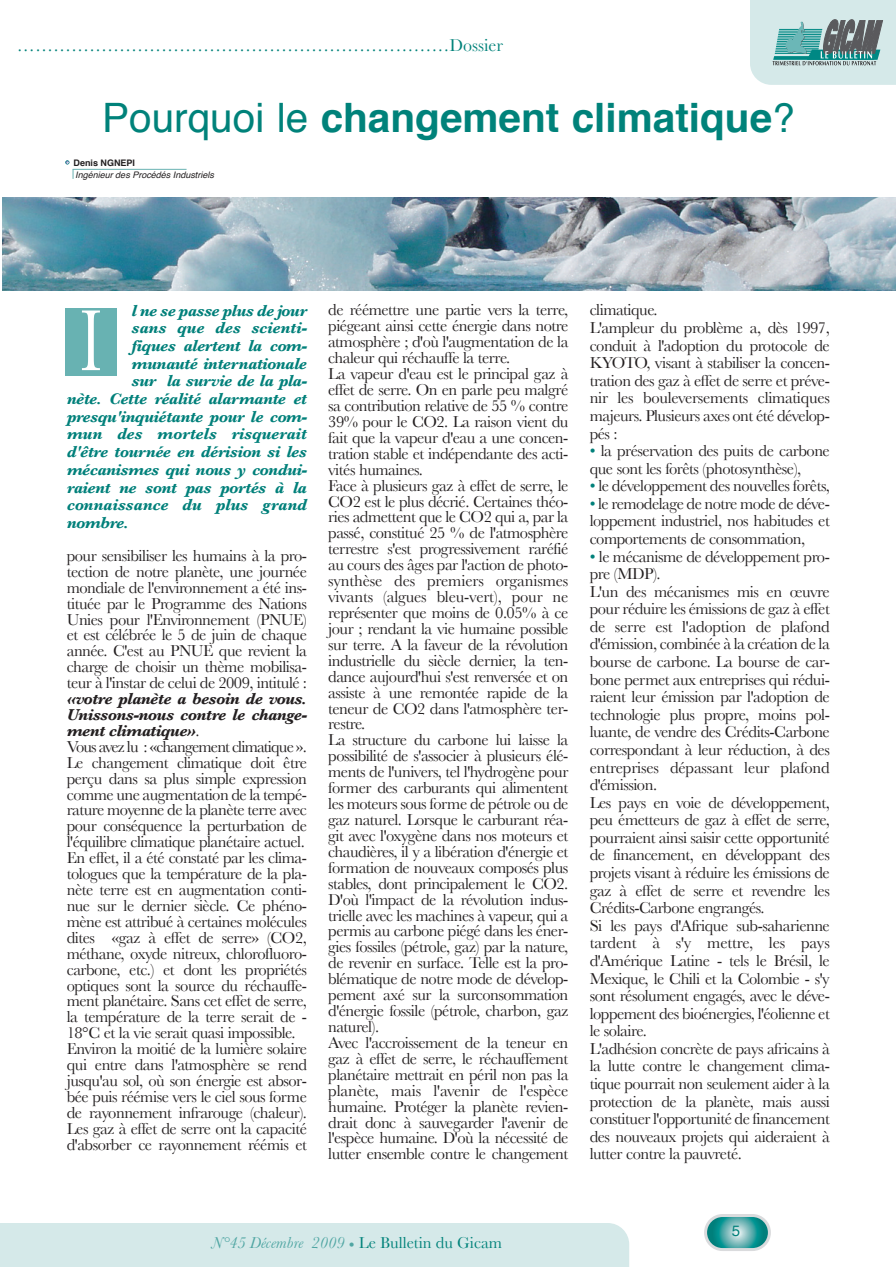
<style>
.page{position:relative;width:896px;height:1267px;background:#fff}
.page>*{position:absolute;margin:0;border:0;box-sizing:border-box;transform-origin:0 0}
.t1{font:90px "Baskerville";color:#fff;scale:.66 1}
.t2{font:700 40.5px "Helvetica";color:#00827a}
.t3{font:18px "Baskerville";color:#00827a}
.t4{font:16.5px/15.9px "Baskerville";letter-spacing:-.03em;color:#231f20}
.t5{font:italic 700 16.5px "Baskerville";letter-spacing:-.03em;color:#00807a}
.t6{font:italic 700 16.5px "Baskerville";letter-spacing:-.01em;color:#00807a}
.t7{font:16.5px "Baskerville";color:#00827a}
.t8{font:15px "Helvetica";color:#00807a}
.t9{font:italic 9px "Helvetica";color:#231f20}
.t10{font:700 9px "Helvetica";color:#231f20}
.s1{font-weight:400}
.s2{font-weight:700;font-style:italic}
.s3{color:#00807a}
.s4{font-style:italic;color:#50a6a3}
.s5{color:#50a6a3}
</style>
<div class="page">
<svg style="left:705px;top:1215px;width:64px;height:34px;background:#4ba7a6"></svg>
<div style="left:703px;top:1213px;width:67px;height:37px;border:3px solid #dadbdd;border-radius:17px"></div>
<img style="left:3px;top:197px;width:892px;height:93px">
<div style="left:65px;top:308px;width:51px;height:67px;background:#68b2b2"></div>
<hr style="left:73px;top:169px;width:113px;height:1px;background:#68b2b2">
<svg style="left:65px;top:160px;width:9px;height:19px"></svg>
<svg style="left:750px;top:0;width:146px;height:85px;background:#afcbcb"></svg>
<div style="left:0;top:1223px;width:629px;height:44px;background:#d5e9e9"></div>
<p class="t3" style="left:17px;top:35px;width:487px">………………………………………………………………Dossier</p>
<h2 class="t2" style="left:102px;top:101px;width:693px"><span class="s1">Pourquoi le</span> changement climatique<span class="s1">?</span></h2>
<p class="t10" style="left:73px;top:159px;width:63px">Denis NGNEPI</p>
<p class="t9" style="left:75px;top:171px;width:140px">Ingénieur des Procédés Industriels</p>
<p class="t5" style="left:131px;top:301px;width:177px">l ne se passe plus de jour</p>
<p class="t6" style="left:131px;top:318px;width:175px">sans que des scienti-</p>
<p class="t5" style="left:131px;top:336px;width:175px">fiques alertent la com-</p>
<p class="t5" style="left:131px;top:354px;width:177px">munauté internationale</p>
<p class="t5" style="left:131px;top:372px;width:175px">sur la survie de la pla-</p>
<p class="t5" style="left:67px;top:389px;width:241px">nète. Cette réalité alarmante et</p>
<p class="t5" style="left:67px;top:407px;width:240px">presqu'inquiétante pour le com-</p>
<p class="t6" style="left:67px;top:425px;width:241px">mun des mortels risquerait</p>
<p class="t5" style="left:67px;top:442px;width:241px">d'être tournée en dérision si les</p>
<p class="t5" style="left:67px;top:460px;width:240px">mécanismes qui nous y condui-</p>
<p class="t5" style="left:67px;top:478px;width:241px">raient ne sont pas portés à la</p>
<p class="t6" style="left:67px;top:495px;width:241px">connaissance du plus grand</p>
<p class="t5" style="left:67px;top:513px;width:63px">nombre.</p>
<p class="t4" style="left:67px;top:547px;width:241px;text-align:justify">pour sensibiliser les humains à la pro&shy;tection de notre planète, une journée mondiale de l'environnement a été ins&shy;tituée par le Programme des Nations Unies pour l'Environnement (PNUE) et est célébrée le 5 de juin de chaque année. C'est au PNUE que revient la charge de choisir un thème mobilisa&shy;teur à l'instar de celui de 2009, intitulé :</p>
<p class="t4" style="left:67px;top:690px;width:241px"><span class="s2">«votre planète a besoin de vous.<br>Unissons-nous contre le change&shy;ment climatique»</span>.<br>Vous avez lu : «changement climatique ».<br>Le changement climatique doit être perçu dans sa plus simple expression comme une augmentation de la tempé&shy;rature moyenne de la planète terre avec pour conséquence la perturbation de l'équilibre climatique planétaire actuel.<br>En effet, il a été constaté par les clima&shy;tologues que la température de la pla&shy;nète terre est en augmentation conti&shy;nue sur le dernier siècle. Ce phéno&shy;mène est attribué à certaines molécules dites «gaz à effet de serre» (CO2, méthane, oxyde nitreux, chlorofluoro&shy;carbone, etc.) et dont les propriétés optiques sont la source du réchauffe&shy;ment planétaire. Sans cet effet de serre, la température de la terre serait de - 18°C et la vie serait quasi impossible.<br>Environ la moitié de la lumière solaire qui entre dans l'atmosphère se rend jusqu'au sol, où son énergie est absor&shy;bée puis réémise vers le ciel sous forme de rayonnement infrarouge (chaleur).<br>Les gaz à effet de serre ont la capacité d'absorber ce rayonnement réémis et</p>
<h1 class="t1" style="left:80px;top:289px;width:33px">I</h1>
<p class="t4" style="left:328px;top:302px;width:241px">de réémettre une partie vers la terre, piégeant ainsi cette énergie dans notre atmosphère ; d'où l'augmentation de la chaleur qui réchauffe la terre.<br>La vapeur d'eau est le principal gaz à effet de serre. On en parle peu malgré sa contribution relative de 55 % contre 39% pour le CO2. La raison vient du fait que la vapeur d'eau a une concen&shy;tration stable et indépendante des acti&shy;vités humaines.<br>Face à plusieurs gaz à effet de serre, le CO2 est le plus décrié. Certaines théo&shy;ries admettent que le CO2 qui a, par la passé, constitué 25 % de l'atmosphère terrestre s'est progressivement raréfié au cours des âges par l'action de photo&shy;synthèse des premiers organismes vivants (algues bleu-vert), pour ne représenter que moins de 0.05% à ce jour ; rendant la vie humaine possible sur terre. A la faveur de la révolution industrielle du siècle dernier, la ten&shy;dance aujourd'hui s'est renversée et on assiste à une remontée rapide de la teneur de CO2 dans l'atmosphère ter&shy;restre.<br>La structure du carbone lui laisse la possibilité de s'associer à plusieurs élé&shy;ments de l'univers, tel l'hydrogène pour former des carburants qui alimentent les moteurs sous forme de pétrole ou de gaz naturel. Lorsque le carburant réa&shy;git avec l'oxygène dans nos moteurs et chaudières, il y a libération d'énergie et formation de nouveaux composés plus stables, dont principalement le CO2.<br>D'où l'impact de la révolution indus&shy;trielle avec les machines à vapeur, qui a permis au carbone piégé dans les éner&shy;gies fossiles (pétrole, gaz) par la nature, de revenir en surface. Telle est la pro&shy;blématique de notre mode de dévelop&shy;pement axé sur la surconsommation d'énergie fossile (pétrole, charbon, gaz naturel).<br>Avec l'accroissement de la teneur en gaz à effet de serre, le réchauffement planétaire mettrait en péril non pas la planète, mais l'avenir de l'espèce humaine. Protéger la planète revien&shy;drait donc à sauvegarder l'avenir de l'espèce humaine. D'où la nécessité de lutter ensemble contre le changement</p>
<p class="t4" style="left:589px;top:301px;width:241px;line-height:17.5px">climatique.<br>L'ampleur du problème a, dès 1997, conduit à l'adoption du protocole de<br>KYOTO, visant à stabiliser la concen&shy;tration des gaz à effet de serre et préve&shy;nir les bouleversements climatiques majeurs. Plusieurs axes ont été dévelop&shy;pés :</p>
<p class="t4" style="left:589px;top:442px;width:241px;line-height:17.5px"><span class="s3">•</span> la préservation des puits de carbone que sont les forêts (photosynthèse),</p>
<p class="t4" style="left:589px;top:478px;width:241px"><span class="s3">•</span> le développement des nouvelles forêts,</p>
<p class="t4" style="left:589px;top:494px;width:241px;line-height:17.5px;text-align:justify"><span class="s3">•</span> le remodelage de notre mode de déve&shy;loppement industriel, nos habitudes et comportements de consommation,</p>
<p class="t4" style="left:589px;top:547px;width:241px;line-height:17.5px"><span class="s3">•</span> le mécanisme de développement pro&shy;pre (MDP).<br>L'un des mécanismes mis en œuvre pour réduire les émissions de gaz à effet de serre est l'adoption de plafond d'émission, combinée à la création de la bourse de carbone. La bourse de car&shy;bone permet aux entreprises qui rédui&shy;raient leur émission par l'adoption de technologie plus propre, moins pol&shy;luante, de vendre des Crédits-Carbone correspondant à leur réduction, à des entreprises dépassant leur plafond d'émission.<br>Les pays en voie de développement, peu émetteurs de gaz à effet de serre, pourraient ainsi saisir cette opportunité de financement, en développant des projets visant à réduire les émissions de gaz à effet de serre et revendre les Crédits-Carbone engrangés.<br>Si les pays d'Afrique sub-saharienne tardent à s'y mettre, les pays d'Amérique Latine - tels le Brésil, le Mexique, le Chili et la Colombie - s'y sont résolument engagés, avec le déve&shy;loppement des bioénergies, l'éolienne et le solaire.<br>L'adhésion concrète de pays africains à la lutte contre le changement clima&shy;tique pourrait non seulement aider à la protection de la planète, mais aussi constituer l'opportunité de financement des nouveaux projets qui aideraient à lutter contre la pauvreté.</p>
<p class="t7" style="left:212px;top:1232px;width:291px"><span class="s4">N°45 Décembre 2009</span> <span class="s5">•</span> Le Bulletin du Gicam</p>
<p class="t8" style="left:731px;top:1223px;width:10px">5</p>
</div>
